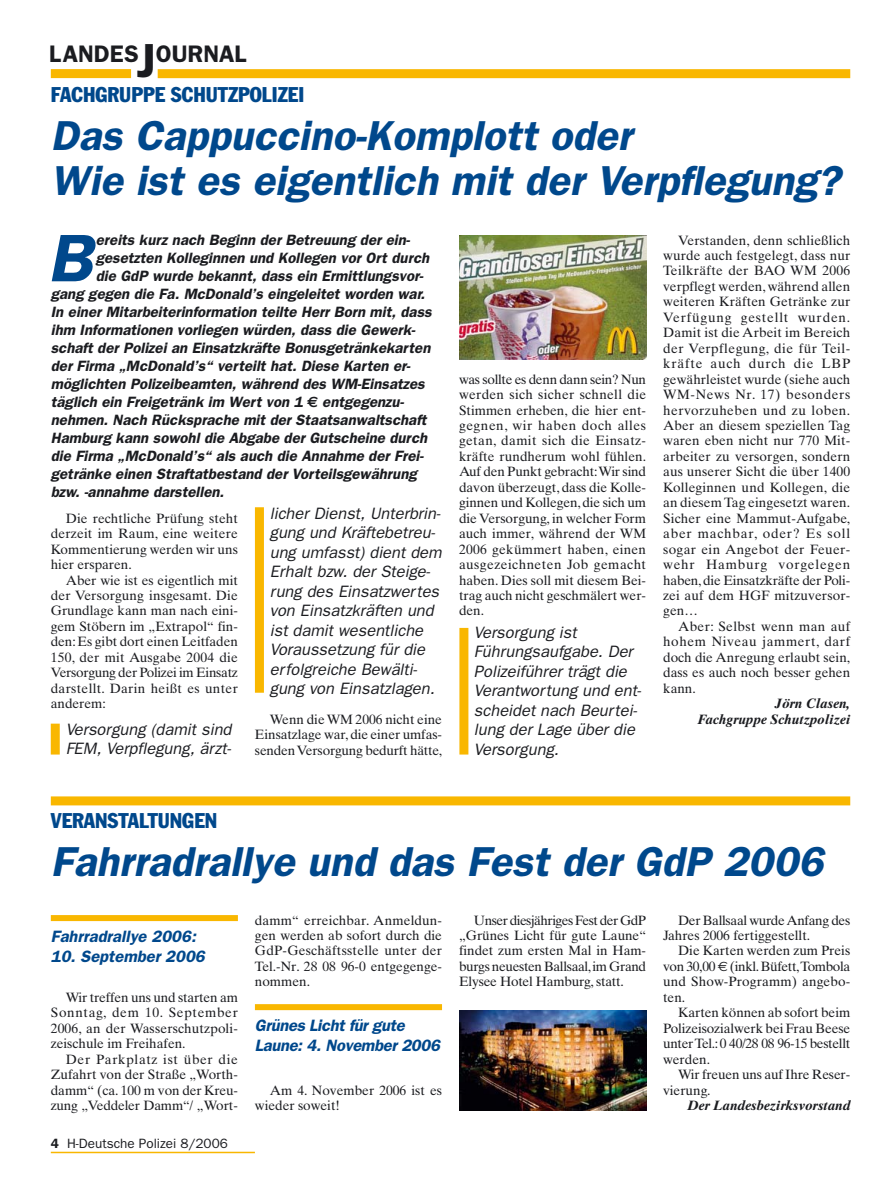
<style>
.page{position:relative;width:893px;height:1191px;background:#fff}
.page>*{position:absolute;margin:0;border:0;box-sizing:border-box;transform-origin:0 0}
.t1{font:italic 600 67.5px "Franklin Gothic";color:#00488c}
.t2{font:italic 600 42px/45px "Franklin Gothic";color:#00488c}
.t3{font:600 24px "Franklin Gothic";color:#1b1c20}
.t4{font:condensed 21px "Franklin Gothic";color:#00488c}
.t5{font:italic 16.5px/19.5px "Franklin Gothic";color:#1b1c20}
.t6{font:italic 600 16.5px/19.5px "Franklin Gothic";letter-spacing:-.02em;color:#00488c}
.t7{font:italic 600 15px "Franklin Gothic";color:#1b1c20}
.t8{font:13.5px/15.5px "Times Ten";color:#1b1c20;text-align:justify}
.t9{font:italic 700 13.5px/15.5px "Times Ten";color:#1b1c20;text-align:right}
.t10{font:13.5px/15.5px "Times Ten";letter-spacing:-.025em;color:#1b1c20}
.t11{font:13.5px "Franklin Gothic";color:#1b1c20}
.s1{font-size:48px}
.s2{font-family:"Euro Sans";font-weight:700;font-style:normal}
.s3{font-weight:600}
.s4{font-family:"Euro Sans"}
</style>
<div class="page">
<hr style="left:51px;top:1151px;width:204px;height:2px;background:#f9b700">
<div style="left:51px;top:69px;width:80px;height:9px;background:#f9b700"></div>
<div style="left:158px;top:69px;width:692px;height:9px;background:#f9b700"></div>
<img style="left:459px;top:235px;width:187px;height:124px">
<div style="left:51px;top:796px;width:799px;height:9px;background:#f9b700"></div>
<div style="left:51px;top:915px;width:187px;height:6px;background:#f9b700"></div>
<div style="left:255px;top:1004px;width:187px;height:6px;background:#f9b700"></div>
<img style="left:459px;top:1010px;width:187px;height:100px">
<div style="left:255px;top:507px;width:9px;height:185px;background:#f9b700"></div>
<div style="left:51px;top:723px;width:9px;height:31px;background:#f9b700"></div>
<div style="left:459px;top:628px;width:9px;height:126px;background:#f9b700"></div>
<h3 class="t3" style="left:49px;top:45px;width:199px">LANDES<span class="s1">J</span>OURNAL</h3>
<h3 class="t4" style="left:51px;top:87px;width:255px">FACHGRUPPE SCHUTZPOLIZEI</h3>
<h2 class="t2" style="left:51px;top:116px;width:798px">Das Cappuccino-Komplott oder<br>Wie ist es eigentlich mit der Verpflegung?</h2>
<h1 class="t1" style="left:47px;top:235px;width:57px">B</h1>
<p class="t7" style="left:96px;top:235px;width:318px">ereits kurz nach Beginn der Betreuung der ein-</p>
<p class="t7" style="left:96px;top:253px;width:337px">gesetzten Kolleginnen und Kollegen vor Ort durch</p>
<p class="t7" style="left:96px;top:271px;width:331px">die GdP wurde bekannt, dass ein Ermittlungsvor-</p>
<p class="t7" style="left:51px;top:289px;width:378px">gang gegen die Fa. McDonald’s eingeleitet worden war.</p>
<p class="t7" style="left:51px;top:307px;width:385px">In einer Mitarbeiterinformation teilte Herr Born mit, dass</p>
<p class="t7" style="left:51px;top:325px;width:368px">ihm Informationen vorliegen würden, dass die Gewerk-</p>
<p class="t7" style="left:51px;top:343px;width:384px">schaft der Polizei an Einsatzkräfte Bonusgetränkekarten</p>
<p class="t7" style="left:51px;top:361px;width:363px">der Firma „McDonald’s“ verteilt hat. Diese Karten er-</p>
<p class="t7" style="left:51px;top:379px;width:378px">möglichten Polizeibeamten, während des WM-Einsatzes</p>
<p class="t7" style="left:51px;top:397px;width:356px">täglich ein Freigetränk im Wert von 1 <span class="s2">€</span> entgegenzu-</p>
<p class="t7" style="left:51px;top:415px;width:380px">nehmen. Nach Rücksprache mit der Staatsanwaltschaft</p>
<p class="t7" style="left:51px;top:433px;width:380px">Hamburg kann sowohl die Abgabe der Gutscheine durch</p>
<p class="t7" style="left:51px;top:451px;width:376px">die Firma „McDonald’s“ als auch die Annahme der Frei-</p>
<p class="t7" style="left:51px;top:469px;width:368px">getränke einen Straftatbestand der Vorteilsgewährung</p>
<p class="t7" style="left:51px;top:487px;width:177px">bzw. -annahme darstellen.</p>
<p class="t8" style="left:663px;top:233px;width:189px;text-indent:15px">Verstanden, denn schließlich wurde auch festgelegt, dass nur Teilkräfte der BAO WM 2006 verpflegt werden, während allen weiteren Kräften Getränke zur Verfügung gestellt wurden.<br>Damit ist die Arbeit im Bereich der Verpflegung, die für Teil&shy;kräfte auch durch die LBP gewährleistet wurde (siehe auch WM-News Nr. 17) besonders hervorzuheben und zu loben.<br>Aber an diesem speziellen Tag waren eben nicht nur 770 Mit&shy;arbeiter zu versorgen, sondern aus unserer Sicht die über 1400<br>Kolleginnen und Kollegen, die an diesem Tag eingesetzt waren.<br>Sicher eine Mammut-Aufgabe, aber machbar, oder? Es soll sogar ein Angebot der Feuer&shy;wehr Hamburg vorgelegen haben, die Einsatzkräfte der Poli&shy;zei auf dem HGF mitzuversor&shy;gen…</p>
<p class="t8" style="left:663px;top:620px;width:189px;text-indent:15px">Aber: Selbst wenn man auf hohem Niveau jammert, darf doch die Anregung erlaubt sein, dass es auch noch besser gehen kann.</p>
<p class="t9" style="left:697px;top:697px;width:154px">Jörn Clasen,<br>Fachgruppe Schutzpolizei</p>
<p class="t8" style="left:459px;top:372px;width:189px">was sollte es denn dann sein? Nun werden sich sicher schnell die Stimmen erheben, die hier ent&shy;gegnen, wir haben doch alles getan, damit sich die Einsatz&shy;kräfte rundherum wohl fühlen.<br>Auf den Punkt gebracht:Wir sind davon überzeugt, dass die Kolle&shy;ginnen und Kollegen, die sich um die Versorgung, in welcher Form auch immer, während der WM 2006 gekümmert haben, einen ausgezeichneten Job gemacht haben. Dies soll mit diesem Bei&shy;trag auch nicht geschmälert wer&shy;den.</p>
<p class="t5" style="left:474px;top:624px;width:171px">Versorgung ist<br>Führungsaufgabe. Der<br>Polizeiführer trägt die<br>Verantwortung und ent&shy;scheidet nach Beurtei&shy;lung der Lage über die<br>Versorgung.</p>
<p class="t5" style="left:270px;top:504px;width:176px">licher Dienst, Unterbrin&shy;gung und Kräftebetreu&shy;ung umfasst) dient dem<br>Erhalt bzw. der Steige&shy;rung des Einsatzwertes von Einsatzkräften und ist damit wesentliche<br>Voraussetzung für die erfolgreiche Bewälti&shy;gung von Einsatzlagen.</p>
<p class="t8" style="left:255px;top:712px;width:189px;text-indent:15px">Wenn die WM 2006 nicht eine Einsatzlage war, die einer umfas&shy;senden Versorgung bedurft hätte,</p>
<p class="t8" style="left:51px;top:512px;width:189px;text-indent:15px">Die rechtliche Prüfung steht derzeit im Raum, eine weitere Kommentierung werden wir uns hier ersparen.</p>
<p class="t8" style="left:51px;top:573px;width:189px;text-indent:15px">Aber wie ist es eigentlich mit der Versorgung insgesamt. Die Grundlage kann man nach eini&shy;gem Stöbern im „Extrapol“ fin&shy;den: Es gibt dort einen Leitfaden 150, der mit Ausgabe 2004 die Versorgung der Polizei im Einsatz darstellt. Darin heißt es unter anderem:</p>
<p class="t5" style="left:66px;top:721px;width:170px">Versorgung (damit sind<br>FEM, Verpflegung, ärzt-</p>
<h3 class="t4" style="left:51px;top:813px;width:168px">VERANSTALTUNGEN</h3>
<h2 class="t2" style="left:51px;top:843px;width:781px">Fahrradrallye und das Fest der GdP 2006</h2>
<p class="t6" style="left:51px;top:928px;width:149px">Fahrradrallye 2006:</p>
<p class="t6" style="left:51px;top:948px;width:158px">10. September 2006</p>
<p class="t8" style="left:51px;top:990px;width:189px;text-indent:15px">Wir treffen uns und starten am Sonntag, dem 10. September 2006, an der Wasserschutzpoli&shy;zeischule im Freihafen.</p>
<p class="t8" style="left:51px;top:1052px;width:189px;text-indent:15px">Der Parkplatz ist über die Zufahrt von der Straße „Worth&shy;damm“ (ca. 100 m von der Kreu&shy;zung „Veddeler Damm“/ „Wort-</p>
<p class="t11" style="left:51px;top:1138px;width:179px"><span class="s3">4</span> H-Deutsche Polizei 8/2006</p>
<p class="t8" style="left:255px;top:913px;width:189px">damm“ erreichbar. Anmeldun&shy;gen werden ab sofort durch die GdP-Geschäftsstelle unter der Tel.-Nr. 28 08 96-0 entgegenge&shy;nommen.</p>
<p class="t6" style="left:255px;top:1017px;width:189px">Grünes Licht für gute<br>Laune: 4. November 2006</p>
<p class="t8" style="left:255px;top:1083px;width:189px;text-indent:15px">Am 4. November 2006 ist es wieder soweit!</p>
<p class="t8" style="left:459px;top:913px;width:189px;text-indent:15px">Unser diesjähriges Fest der GdP „Grünes Licht für gute Laune“ findet zum ersten Mal in Ham&shy;burgs neuesten Ballsaal,im Grand Elysee Hotel Hamburg, statt.</p>
<p class="t10" style="left:663px;top:913px;width:189px;text-indent:15px">Der Ballsaal wurde Anfang des<br>Jahres 2006 fertiggestellt.</p>
<p class="t8" style="left:663px;top:944px;width:189px;text-indent:15px">Die Karten werden zum Preis von 30,00 <span class="s4">€</span> (inkl.Büfett,Tombola und Show-Programm) angebo&shy;ten.</p>
<p class="t8" style="left:663px;top:1006px;width:189px;text-indent:15px">Karten können ab sofort beim Polizeisozialwerk bei Frau Beese unter Tel.:0 40/28 08 96-15 bestellt werden.</p>
<p class="t8" style="left:663px;top:1068px;width:189px;text-indent:15px">Wir freuen uns auf Ihre Reser&shy;vierung.</p>
<p class="t9" style="left:687px;top:1099px;width:164px">Der Landesbezirksvorstand</p>
</div>
